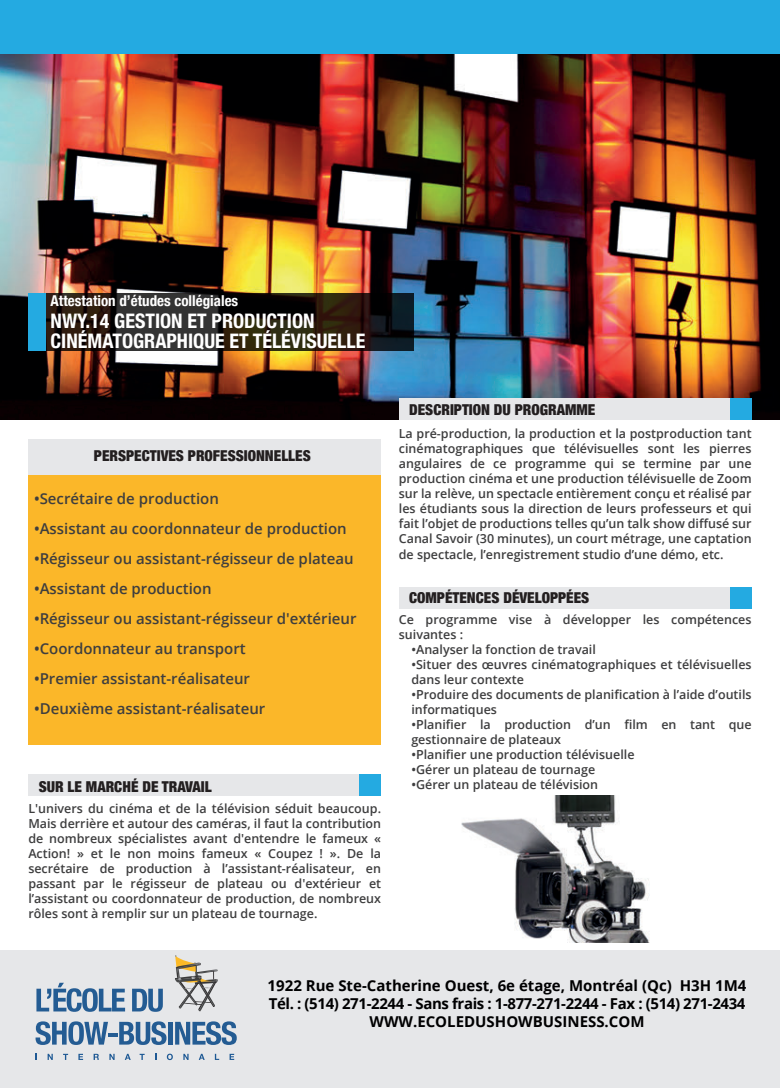
<style>
.page{position:relative;width:780px;height:1088px;background:#fff}
.page>*{position:absolute;margin:0;border:0;box-sizing:border-box;transform-origin:0 0}
.t1{font:700 condensed 20px/20px "Helvetica Neue";color:#fff}
.t2{font:600 15px "Open Sans";color:#3e3e3f}
.t3{font:700 15px/18px "Open Sans";color:#000001;text-align:center}
.t4{font:900 condensed 15px "Helvetica Neue";color:#231f20}
.t5{font:700 condensed 15px "Helvetica Neue";color:#fff}
.t6{font:600 12.5px/15px "Open Sans";color:#3e3e3f}
</style>
<div class="page">
<img style="left:0;top:53px;width:780px;height:367px">
<div style="left:0;top:950px;width:780px;height:138px;background:#e6e7e9"></div>
<svg style="left:46px;top:293px;width:368px;height:58px;background:#241d17"></svg>
<div style="left:28px;top:439px;width:353px;height:306px;background:#fbb729"></div>
<div style="left:28px;top:439px;width:353px;height:35px;background:#e6e7e9"></div>
<div style="left:28px;top:774px;width:353px;height:22px;background:#e6e7e9"></div>
<div style="left:360px;top:774px;width:21px;height:22px;background:#24aae1"></div>
<div style="left:399px;top:587px;width:352px;height:22px;background:#e6e7e9"></div>
<div style="left:730px;top:587px;width:21px;height:22px;background:#24aae1"></div>
<div style="left:399px;top:398px;width:352px;height:22px;background:#e6e7e9"></div>
<div style="left:730px;top:398px;width:21px;height:22px;background:#24aae1"></div>
<div style="left:28px;top:293px;width:18px;height:58px;background:#24aae1"></div>
<div style="left:0;top:0;width:780px;height:53px;background:#24aae1"></div>
<img style="left:461px;top:795px;width:189px;height:148px">
<svg style="left:36px;top:983px;width:89px;height:29px"></svg>
<svg style="left:132px;top:989px;width:31px;height:23px"></svg>
<svg style="left:36px;top:1021px;width:130px;height:24px"></svg>
<div style="left:168px;top:1022px;width:5px;height:22px;background:#245c93"></div>
<svg style="left:175px;top:1021px;width:62px;height:24px"></svg>
<svg style="left:35px;top:1054px;width:2px;height:6px"></svg>
<svg style="left:48px;top:1054px;width:5px;height:6px"></svg>
<svg style="left:63px;top:1054px;width:5px;height:6px"></svg>
<svg style="left:78px;top:1054px;width:5px;height:6px"></svg>
<svg style="left:94px;top:1054px;width:5px;height:6px"></svg>
<svg style="left:109px;top:1054px;width:6px;height:6px"></svg>
<svg style="left:125px;top:1054px;width:6px;height:6px"></svg>
<svg style="left:140px;top:1054px;width:5px;height:6px"></svg>
<svg style="left:167px;top:1053px;width:6px;height:7px"></svg>
<svg style="left:183px;top:1054px;width:5px;height:6px"></svg>
<svg style="left:199px;top:1054px;width:6px;height:6px"></svg>
<svg style="left:215px;top:1054px;width:4px;height:6px"></svg>
<svg style="left:229px;top:1054px;width:5px;height:6px"></svg>
<svg style="left:175px;top:955px;width:43px;height:56px"></svg>
<p class="t5" style="left:51px;top:288px;width:189px">Attestation d’études collégiales</p>
<h1 class="t1" style="left:51px;top:309px;width:316px">NWY.14 GESTION ET PRODUCTION<br>CINÉMATOGRAPHIQUE ET TÉLÉVISUELLE</h1>
<p class="t4" style="left:94px;top:443px;width:218px">PERSPECTIVES PROFESSIONNELLES</p>
<p class="t2" style="left:34px;top:488px;width:186px">•Secrétaire de production</p>
<p class="t2" style="left:34px;top:518px;width:314px">•Assistant au coordonnateur de production</p>
<p class="t2" style="left:34px;top:548px;width:321px">•Régisseur ou assistant-régisseur de plateau</p>
<p class="t2" style="left:34px;top:578px;width:179px">•Assistant de production</p>
<p class="t2" style="left:34px;top:608px;width:324px">•Régisseur ou assistant-régisseur d'extérieur</p>
<p class="t2" style="left:34px;top:638px;width:213px">•Coordonnateur au transport</p>
<p class="t2" style="left:34px;top:668px;width:217px">•Premier assistant-réalisateur</p>
<p class="t2" style="left:34px;top:698px;width:233px">•Deuxième assistant-réalisateur</p>
<p class="t4" style="left:39px;top:774px;width:174px">SUR LE MARCHÉ DE TRAVAIL</p>
<p class="t6" style="left:28px;top:801px;width:354px;text-align:justify">L'univers du cinéma et de la télévision séduit beaucoup.<br>Mais derrière et autour des caméras, il faut la contribution de nombreux spécialistes avant d'entendre le fameux « Action! » et le non moins fameux « Coupez ! ». De la secrétaire de production à l’assistant-réalisateur, en passant par le régisseur de plateau ou d'extérieur et l’assistant ou coordonnateur de production, de nombreux rôles sont à remplir sur un plateau de tournage.</p>
<p class="t4" style="left:409px;top:397px;width:188px">DESCRIPTION DU PROGRAMME</p>
<p class="t6" style="left:399px;top:426px;width:354px;text-align:justify">La pré-production, la production et la postproduction tant cinématographiques que télévisuelles sont les pierres angulaires de ce programme qui se termine par une production cinéma et une production télévisuelle de Zoom sur la relève, un spectacle entièrement conçu et réalisé par les étudiants sous la direction de leurs professeurs et qui fait l’objet de productions telles qu’un talk show diffusé sur Canal Savoir (30 minutes), un court métrage, une captation de spectacle, l’enregistrement studio d’une démo, etc.</p>
<p class="t4" style="left:409px;top:586px;width:181px">COMPÉTENCES DÉVELOPPÉES</p>
<p class="t6" style="left:399px;top:611px;width:354px">Ce programme vise à développer les compétences suivantes :</p>
<p class="t6" style="left:411px;top:641px;width:186px">•Analyser la fonction de travail</p>
<p class="t6" style="left:411px;top:656px;width:342px">•Situer des œuvres cinématographiques et télévisuelles dans leur contexte</p>
<p class="t6" style="left:411px;top:686px;width:342px">•Produire des documents de planification à l’aide d’outils informatiques</p>
<p class="t6" style="left:411px;top:716px;width:342px">•Planifier la production d’un film en tant que gestionnaire de plateaux</p>
<p class="t6" style="left:411px;top:746px;width:225px">•Planifier une production télévisuelle</p>
<p class="t6" style="left:411px;top:761px;width:185px">•Gérer un plateau de tournage</p>
<p class="t6" style="left:411px;top:776px;width:188px">•Gérer un plateau de télévision</p>
<p class="t3" style="left:267px;top:976px;width:480px">1922 Rue Ste-Catherine Ouest, 6e étage, Montréal (Qc) H3H 1M4<br>Tél. : (514) 271-2244 - Sans frais : 1-877-271-2244 - Fax : (514) 271-2434<br>WWW.ECOLEDUSHOWBUSINESS.COM</p>
</div>
